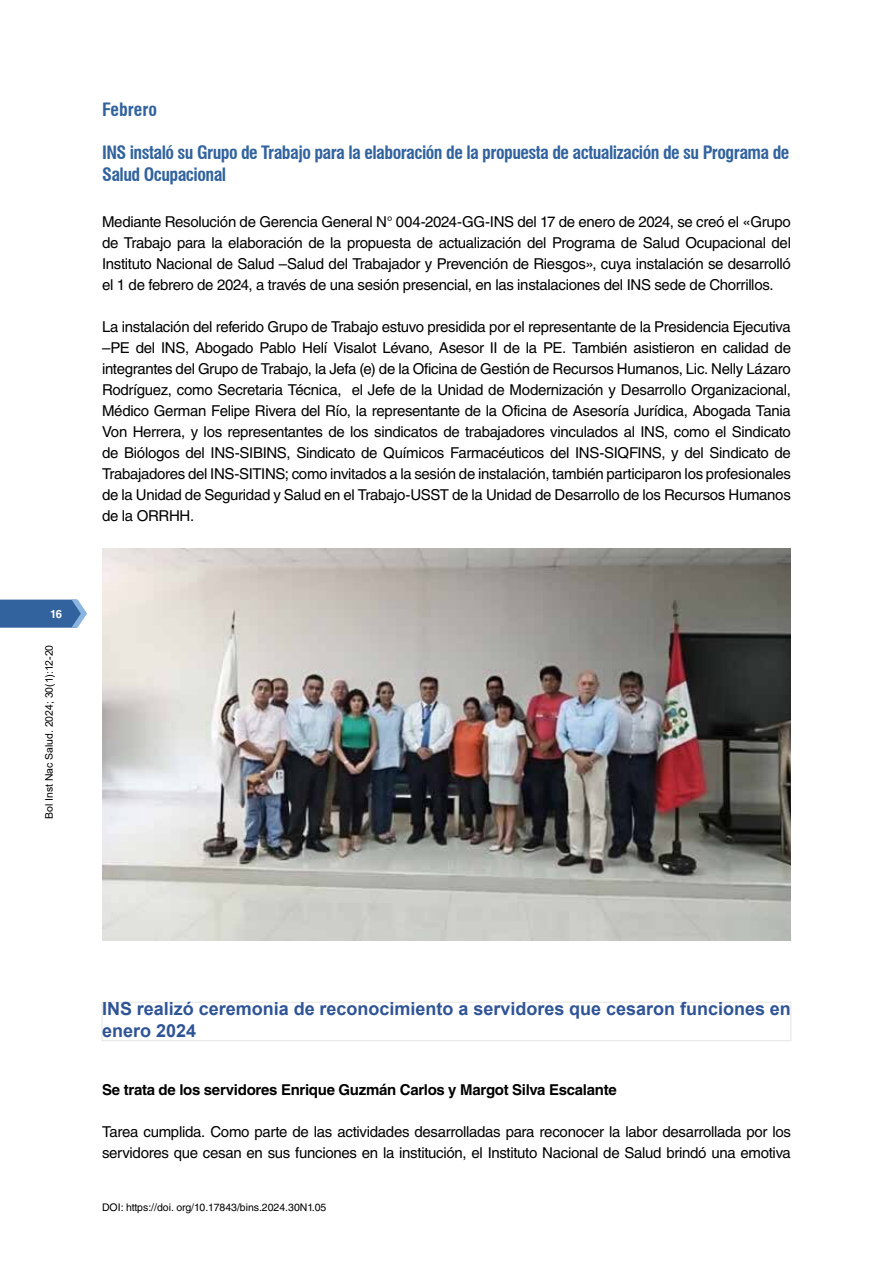
<style>
.page{position:relative;width:893px;height:1263px;background:#fff}
.page>*{position:absolute;margin:0;border:0;box-sizing:border-box;transform-origin:0 0}
.t1{font:700 condensed 18px/21.6px "Swiss 721 BT";letter-spacing:-.03em;color:#32639e}
.t2{font:700 18px/21.6px "Arial";color:#2f5496}
.t3{font:700 condensed 18px "Swiss 721 BT";color:#32639e}
.t4{font:15px/21px "Helvetica LT Std";letter-spacing:-.02em;color:#000;text-align:justify}
.t5{font:700 15px "Helvetica LT Std";letter-spacing:-.02em;color:#000}
.t6{font:700 11.4px "Helvetica LT Std";color:#fff}
.t7{font:10.5px "Helvetica LT Std";color:#000}
.t8{font:10.5px "Arial";letter-spacing:-.005em;color:#000}
</style>
<div class="page">
<svg style="left:0;top:600px;width:87px;height:28px;background:#4572a8"></svg>
<img style="left:102px;top:549px;width:689px;height:392px">
<div style="left:102px;top:1002px;width:689px;height:39px;border:1px solid #e5e5e5"></div>
<p class="t6" style="left:50px;top:607px;width:14px">16</p>
<p class="t8" style="left:42px;top:818px;width:175px;rotate:-90deg">Bol Inst Nac Salud. 2024; 30(1):12-20</p>
<p class="t3" style="left:102px;top:98px;width:57px">Febrero</p>
<p class="t1" style="left:102px;top:142px;width:689px">INS instaló su Grupo de Trabajo para la elaboración de la propuesta de actualización de su Programa de<br>Salud Ocupacional</p>
<p class="t4" style="left:102px;top:211px;width:690px">Mediante Resolución de Gerencia General N° 004-2024-GG-INS del 17 de enero de 2024, se creó el «Grupo de Trabajo para la elaboración de la propuesta de actualización del Programa de Salud Ocupacional del Instituto Nacional de Salud –Salud del Trabajador y Prevención de Riesgos», cuya instalación se desarrolló el 1 de febrero de 2024, a través de una sesión presencial, en las instalaciones del INS sede de Chorrillos.</p>
<p class="t4" style="left:102px;top:316px;width:690px">La instalación del referido Grupo de Trabajo estuvo presidida por el representante de la Presidencia Ejecutiva –PE del INS, Abogado Pablo Helí Visalot Lévano, Asesor II de la PE. También asistieron en calidad de integrantes del Grupo de Trabajo, la Jefa (e) de la Oficina de Gestión de Recursos Humanos, Lic. Nelly Lázaro Rodríguez, como Secretaria Técnica, el Jefe de la Unidad de Modernización y Desarrollo Organizacional, Médico German Felipe Rivera del Río, la representante de la Oficina de Asesoría Jurídica, Abogada Tania Von Herrera, y los representantes de los sindicatos de trabajadores vinculados al INS, como el Sindicato de Biólogos del INS-SIBINS, Sindicato de Químicos Farmacéuticos del INS-SIQFINS, y del Sindicato de Trabajadores del INS-SITINS; como invitados a la sesión de instalación, también participaron los profesionales de la Unidad de Seguridad y Salud en el Trabajo-USST de la Unidad de Desarrollo de los Recursos Humanos de la ORRHH.</p>
<p class="t2" style="left:102px;top:998px;width:690px">INS realizó ceremonia de reconocimiento a servidores que cesaron funciones en enero 2024</p>
<p class="t5" style="left:102px;top:1080px;width:516px">Se trata de los servidores Enrique Guzmán Carlos y Margot Silva Escalante</p>
<p class="t4" style="left:102px;top:1121px;width:690px">Tarea cumplida. Como parte de las actividades desarrolladas para reconocer la labor desarrollada por los servidores que cesan en sus funciones en la institución, el Instituto Nacional de Salud brindó una emotiva</p>
<p class="t7" style="left:102px;top:1201px;width:226px">DOI: https://doi. org/10.17843/bins.2024.30N1.05</p>
</div>
